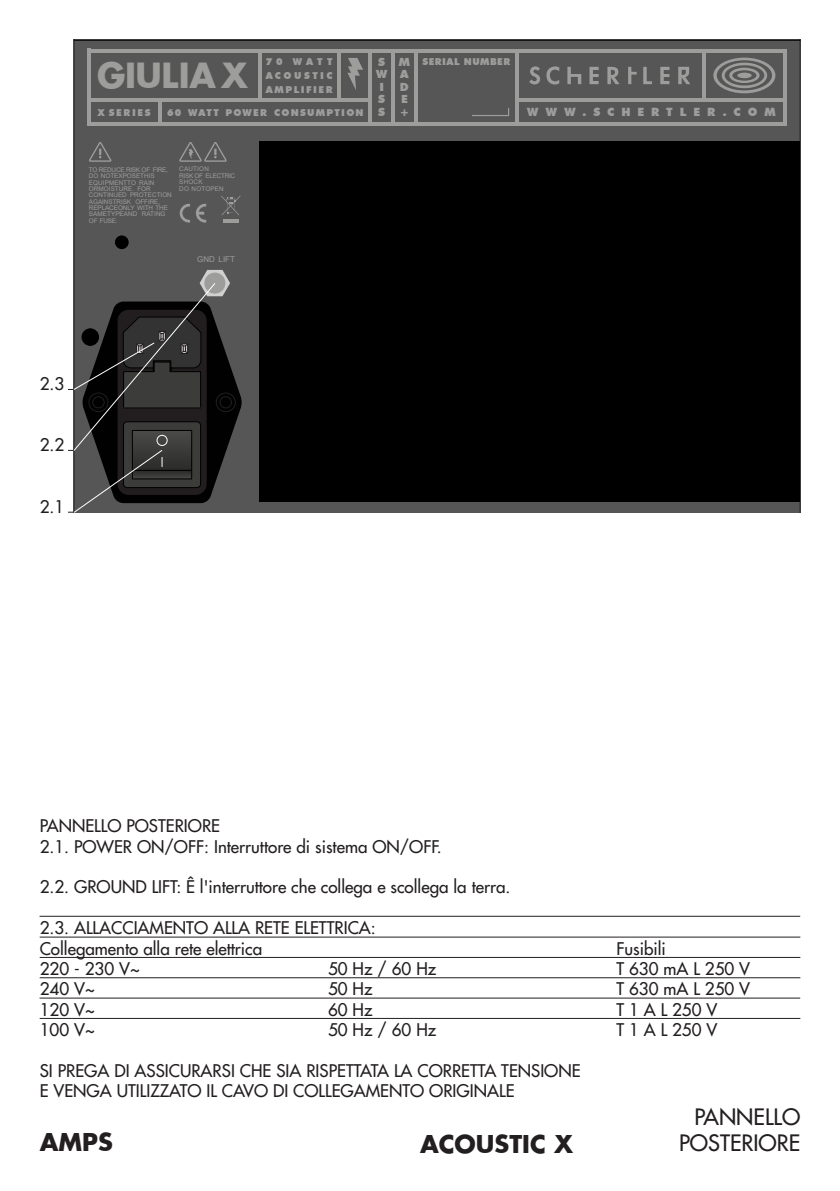
<style>
.page{position:relative;width:840px;height:1191px;background:#fff}
.page>*{position:absolute;margin:0;border:0;box-sizing:border-box;transform-origin:0 0}
.t1{font:700 33.8px "Futura";letter-spacing:-.015em;color:#9d9d9c}
.t2{font:700 24px "Futura";color:#231f20}
.t3{font:500 22px/26.4px "Futura Std";color:#231f20;text-align:right}
.t4{font:500 17px/20.4px "Futura Std";color:#231f20}
.t5{font:500 17px "Futura Std";letter-spacing:.29em;color:#231f20}
.t6{font:900 11.4px "Futura BT";letter-spacing:.605em;color:#9d9d9c}
.t7{font:900 11.2px/12.6px "Futura BT";color:#9d9d9c}
.t8{font:900 9.6px/14.2px "Futura BT";letter-spacing:.145em;color:#9d9d9c;text-align:justify}
.t9{font:900 9.6px "Futura BT";letter-spacing:.05em;color:#9d9d9c}
.t10{font:8px "Arial";letter-spacing:.01em;color:#9d9d9c}
.t11{font:6.4px/6.4px "Arial";color:#9d9d9c}
.t12{font:6.4px/6.4px "Arial";letter-spacing:.025em;color:#9d9d9c}
</style>
<div class="page">
<div style="left:74px;top:40px;width:725px;height:473px;background:#565656"></div>
<hr style="left:799px;top:40px;width:1px;height:473px;background:#000">
<hr style="left:74px;top:40px;width:1px;height:473px;background:#000">
<hr style="left:74px;top:513px;width:725px;height:1px;background:#000">
<hr style="left:74px;top:40px;width:725px;height:1px;background:#000">
<div style="left:115px;top:236px;width:13px;height:13px;background:#000;border-radius:50%"></div>
<div style="left:115px;top:236px;width:13px;height:13px;border:1px solid #000;border-radius:50%"></div>
<div style="left:259px;top:142px;width:540px;height:360px;background:#000"></div>
<svg style="left:257px;top:52px;width:4px;height:47px"></svg>
<hr style="left:87px;top:49px;width:4px;height:77px;background:#9d9d9c">
<hr style="left:158px;top:100px;width:4px;height:26px;background:#9d9d9c">
<hr style="left:87px;top:99px;width:283px;height:3px;background:#9d9d9c">
<hr style="left:516px;top:99px;width:270px;height:3px;background:#9d9d9c">
<hr style="left:87px;top:123px;width:699px;height:3px;background:#9d9d9c">
<hr style="left:87px;top:49px;width:699px;height:3px;background:#9d9d9c">
<svg style="left:514px;top:52px;width:4px;height:71px"></svg>
<svg style="left:701px;top:52px;width:4px;height:47px"></svg>
<hr style="left:783px;top:49px;width:3px;height:77px;background:#9d9d9c">
<svg style="left:529px;top:66px;width:11px;height:18px"></svg>
<svg style="left:546px;top:66px;width:13px;height:19px"></svg>
<svg style="left:567px;top:67px;width:14px;height:17px"></svg>
<svg style="left:589px;top:67px;width:9px;height:17px"></svg>
<svg style="left:607px;top:67px;width:12px;height:17px"></svg>
<svg style="left:678px;top:67px;width:12px;height:17px"></svg>
<svg style="left:643px;top:67px;width:8px;height:17px"></svg>
<svg style="left:660px;top:67px;width:9px;height:17px"></svg>
<svg style="left:628px;top:67px;width:8px;height:17px"></svg>
<svg style="left:713px;top:58px;width:62px;height:35px"></svg>
<svg style="left:179px;top:204px;width:11px;height:19px"></svg>
<svg style="left:196px;top:204px;width:10px;height:19px"></svg>
<svg style="left:221px;top:196px;width:19px;height:19px"></svg>
<hr style="left:222px;top:219px;width:16px;height:4px;background:#9d9d9c">
<svg style="left:89px;top:142px;width:22px;height:20px"></svg>
<svg style="left:179px;top:142px;width:47px;height:20px"></svg>
<svg style="left:472px;top:108px;width:37px;height:8px"></svg>
<hr style="left:391px;top:49px;width:3px;height:77px;background:#9d9d9c">
<hr style="left:368px;top:49px;width:4px;height:77px;background:#9d9d9c">
<hr style="left:414px;top:49px;width:3px;height:77px;background:#9d9d9c">
<hr style="left:337px;top:51px;width:3px;height:49px;background:#9d9d9c">
<svg style="left:347px;top:58px;width:16px;height:32px"></svg>
<svg style="left:68px;top:270px;width:174px;height:244px"></svg>
<hr style="left:40px;top:1018px;width:759px;height:1px;background:#231f20">
<hr style="left:40px;top:997px;width:759px;height:1px;background:#231f20">
<hr style="left:40px;top:977px;width:759px;height:1px;background:#231f20">
<hr style="left:40px;top:957px;width:759px;height:1px;background:#231f20">
<hr style="left:40px;top:936px;width:759px;height:1px;background:#231f20">
<hr style="left:40px;top:916px;width:759px;height:1px;background:#231f20">
<p class="t7" style="left:376px;top:57px;width:13px">S<br>W<br>I<br>S<br>S</p>
<p class="t8" style="left:265px;top:55px;width:68px">70 WATT ACOUSTIC AMPLIFIER</p>
<p class="t9" style="left:422px;top:57px;width:89px">SERIAL NUMBER</p>
<p class="t7" style="left:398px;top:57px;width:13px">M<br>A<br>D<br>E +</p>
<h1 class="t1" style="left:97px;top:60px;width:152px">GIULIA X</h1>
<p class="t8" style="left:98px;top:107px;width:54px">X SERIES</p>
<p class="t8" style="left:167px;top:107px;width:198px">60 WATT POWER CONSUMPTION</p>
<p class="t6" style="left:526px;top:107px;width:250px">WWW.SCHERTLER.COM</p>
<p class="t11" style="left:89px;top:167px;width:84px">TO REDUCE RISK OF FIRE,<br>DO NOTEXPOSETHIS<br>EQUIPMENTTO RAIN<br>ORMOISTURE. FOR<br>CONTINUED PROTECTION<br>AGAINSTRISK OFFIRE,<br>REPLACEONLY WITH THE<br>SAMETYPEAND RATING<br>OF FUSE.</p>
<p class="t12" style="left:179px;top:167px;width:57px">CAUTION<br>RISK OF ELECTRIC<br>SHOCK<br>DO NOTOPEN</p>
<p class="t10" style="left:197px;top:256px;width:39px">GND LIFT</p>
<p class="t4" style="left:40px;top:374px;width:26px">2.3</p>
<p class="t4" style="left:40px;top:436px;width:26px">2.2</p>
<p class="t4" style="left:40px;top:497px;width:26px">2.1</p>
<p class="t4" style="left:40px;top:816px;width:403px">PANNELLO POSTERIORE<br>2.1. POWER ON/OFF: Interruttore di sistema ON/OFF.</p>
<p class="t4" style="left:40px;top:877px;width:472px">2.2. GROUND LIFT: Ê l'interruttore che collega e scollega la terra.</p>
<p class="t4" style="left:40px;top:918px;width:337px">2.3. ALLACCIAMENTO ALLA RETE ELETTRICA:<br>Collegamento alla rete elettrica</p>
<p class="t4" style="left:616px;top:938px;width:51px">Fusibili</p>
<p class="t4" style="left:40px;top:959px;width:102px">220 - 230 V~</p>
<p class="t4" style="left:328px;top:959px;width:110px">50 Hz / 60 Hz</p>
<p class="t4" style="left:616px;top:959px;width:135px">T 630 mA L 250 V</p>
<p class="t4" style="left:40px;top:979px;width:57px">240 V~</p>
<p class="t4" style="left:328px;top:979px;width:46px">50 Hz</p>
<p class="t4" style="left:616px;top:979px;width:135px">T 630 mA L 250 V</p>
<p class="t4" style="left:40px;top:1000px;width:57px">120 V~</p>
<p class="t4" style="left:328px;top:1000px;width:46px">60 Hz</p>
<p class="t5" style="left:616px;top:1001px;width:103px">T1AL250V</p>
<p class="t4" style="left:40px;top:1020px;width:57px">100 V~</p>
<p class="t4" style="left:328px;top:1020px;width:110px">50 Hz / 60 Hz</p>
<p class="t5" style="left:616px;top:1022px;width:103px">T1AL250V</p>
<p class="t4" style="left:40px;top:1061px;width:542px">SI PREGA DI ASSICURARSI CHE SIA RISPETTATA LA CORRETTA TENSIONE<br>E VENGA UTILIZZATO IL CAVO DI COLLEGAMENTO ORIGINALE</p>
<p class="t3" style="left:678px;top:1104px;width:123px">PANNELLO<br>POSTERIORE</p>
<h2 class="t2" style="left:40px;top:1131px;width:74px">AMPS</h2>
<h2 class="t2" style="left:420px;top:1133px;width:154px">ACOUSTIC X</h2>
</div>
